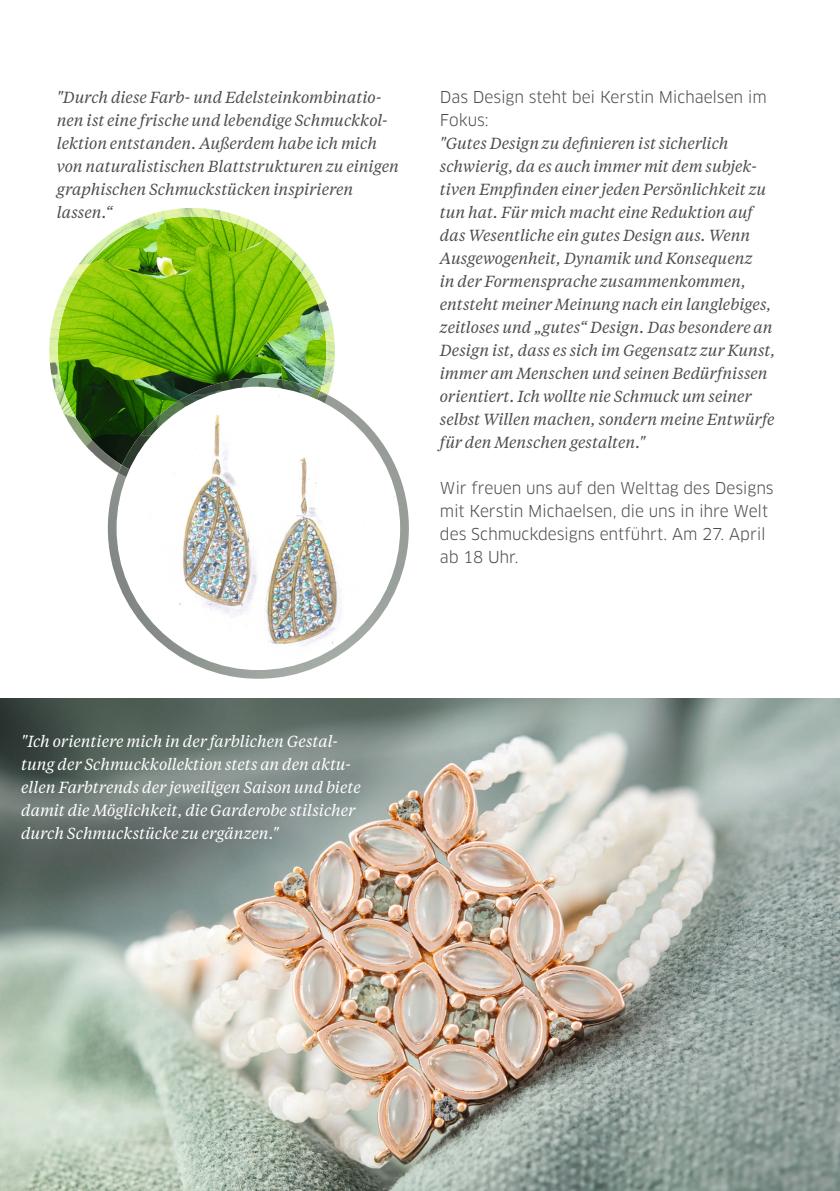
<style>
.page{position:relative;width:840px;height:1191px;background:#fff}
.page>*{position:absolute;margin:0;border:0;box-sizing:border-box;transform-origin:0 0}
.t1{font:italic 16px/23px "Tiempos Text";letter-spacing:-.005em;color:#4d4d4c}
.t2{font:italic 16px/23px "Tiempos Text";letter-spacing:-.005em;color:#fff}
.t3{font:16px/23px "Clan Pro";letter-spacing:-.005em;color:#4d4d4c}
</style>
<div class="page">
<img style="left:49px;top:237px;width:285px;height:198px">
<img style="left:72px;top:227px;width:49px;height:47px">
<img style="left:120px;top:208px;width:143px;height:29px">
<img style="left:263px;top:227px;width:49px;height:47px">
<img style="left:50px;top:274px;width:32px;height:66px">
<img style="left:302px;top:274px;width:32px;height:66px">
<img style="left:49px;top:340px;width:21px;height:67px">
<img style="left:320px;top:340px;width:14px;height:55px">
<img style="left:61px;top:406px;width:60px;height:67px">
<img style="left:108px;top:474px;width:12px;height:50px">
<img style="left:140px;top:378px;width:118px;height:57px">
<img style="left:258px;top:378px;width:62px;height:13px">
<img style="left:118px;top:435px;width:33px;height:30px">
<img style="left:294px;top:391px;width:33px;height:13px">
<img style="left:118px;top:465px;width:13px;height:28px">
<img style="left:116px;top:387px;width:284px;height:283px;border-radius:142px">
<img style="left:0;top:699px;width:839px;height:492px">
<p class="t1" style="left:57px;top:85px;width:343px">"Durch diese Farb- und Edelsteinkombinatio&shy;nen ist eine frische und lebendige Schmuckkol&shy;lektion entstanden. Außerdem habe ich mich von naturalistischen Blattstrukturen zu einigen graphischen Schmuckstücken inspirieren lassen.“</p>
<p class="t3" style="left:439px;top:85px;width:328px">Das Design steht bei Kerstin Michaelsen im<br>Fokus:</p>
<p class="t1" style="left:439px;top:131px;width:337px">"Gutes Design zu definieren ist sicherlich schwierig, da es auch immer mit dem subjek&shy;tiven Empfinden einer jeden Persönlichkeit zu tun hat. Für mich macht eine Reduktion auf das Wesentliche ein gutes Design aus. Wenn Ausgewogenheit, Dynamik und Konsequenz<br>in der Formensprache zusammenkommen, entsteht meiner Meinung nach ein langlebiges, zeitloses und „gutes“ Design. Das besondere an Design ist, dass es sich im Gegensatz zur Kunst, immer am Menschen und seinen Bedürfnissen orientiert. Ich wollte nie Schmuck um seiner selbst Willen machen, sondern meine Entwürfe für den Menschen gestalten."</p>
<p class="t3" style="left:439px;top:476px;width:335px">Wir freuen uns auf den Welttag des Designs mit Kerstin Michaelsen, die uns in ihre Welt des Schmuckdesigns entführt. Am 27. April ab 18 Uhr.</p>
<p class="t2" style="left:21px;top:729px;width:341px">"Ich orientiere mich in der farblichen Gestal&shy;tung der Schmuckkollektion stets an den aktu&shy;ellen Farbtrends der jeweiligen Saison und biete damit die Möglichkeit, die Garderobe stilsicher durch Schmuckstücke zu ergänzen."</p>
</div>
